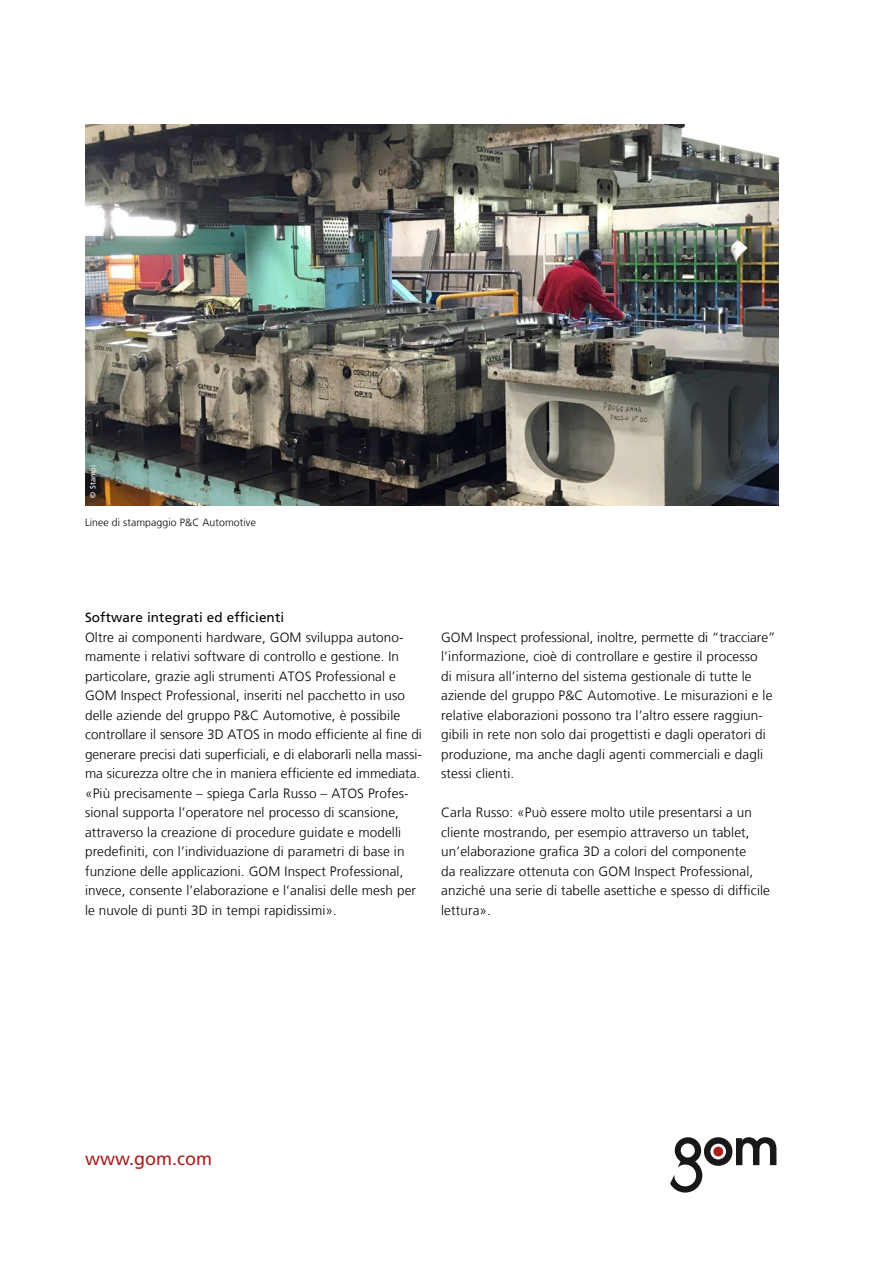
<style>
.page{position:relative;width:893px;height:1263px;background:#fff}
.page>*{position:absolute;margin:0;border:0;box-sizing:border-box;transform-origin:0 0}
.t1{font:18px "Frutiger";color:#aa1e1e}
.t2{font:300 13.5px/19.5px "Frutiger LT";letter-spacing:.01em;color:#000}
.t3{font:13.5px "Frutiger LT";letter-spacing:.01em;color:#000}
.t4{font:300 10.5px "Frutiger LT";letter-spacing:.01em;color:#000}
.t5{font:7.5px "Frutiger";letter-spacing:.01em;color:#fff}
</style>
<div class="page">
<svg style="left:670px;top:1137px;width:106px;height:55px"></svg>
<img style="left:85px;top:124px;width:693px;height:381px">
<p class="t5" style="left:88px;top:497px;width:34px;rotate:-90deg">© Stampi</p>
<p class="t4" style="left:85px;top:516px;width:172px">Linee di stampaggio P&amp;C Automotive</p>
<p class="t3" style="left:85px;top:610px;width:201px">Software integrati ed efficienti</p>
<p class="t2" style="left:85px;top:627px;width:338px">Oltre ai componenti hardware, GOM sviluppa autono&shy;mamente i relativi software di controllo e gestione. In particolare, grazie agli strumenti ATOS Professional e GOM Inspect Professional, inseriti nel pacchetto in uso delle aziende del gruppo P&amp;C Automotive, è possibile controllare il sensore 3D ATOS in modo efficiente al fine di generare precisi dati superficiali, e di elaborarli nella massi&shy;ma sicurezza oltre che in maniera efficiente ed immediata. «Più precisamente – spiega Carla Russo – ATOS Profes&shy;sional supporta l’operatore nel processo di scansione, attraverso la creazione di procedure guidate e modelli predefiniti, con l’individuazione di parametri di base in funzione delle applicazioni. GOM Inspect Professional, invece, consente l’elaborazione e l’analisi delle mesh per le nuvole di punti 3D in tempi rapidissimi».</p>
<p class="t2" style="left:441px;top:627px;width:336px">GOM Inspect professional, inoltre, permette di “tracciare” l’informazione, cioè di controllare e gestire il processo<br>di misura all’interno del sistema gestionale di tutte le aziende del gruppo P&amp;C Automotive. Le misurazioni e le relative elaborazioni possono tra l’altro essere raggiun&shy;gibili in rete non solo dai progettisti e dagli operatori di produzione, ma anche dagli agenti commerciali e dagli stessi clienti.</p>
<p class="t2" style="left:441px;top:803px;width:330px">Carla Russo: «Può essere molto utile presentarsi a un cliente mostrando, per esempio attraverso un tablet, un’elaborazione grafica 3D a colori del componente<br>da realizzare ottenuta con GOM Inspect Professional, anziché una serie di tabelle asettiche e spesso di difficile lettura».</p>
<h1 class="t1" style="left:85px;top:1148px;width:128px">www.gom.com</h1>
</div>
